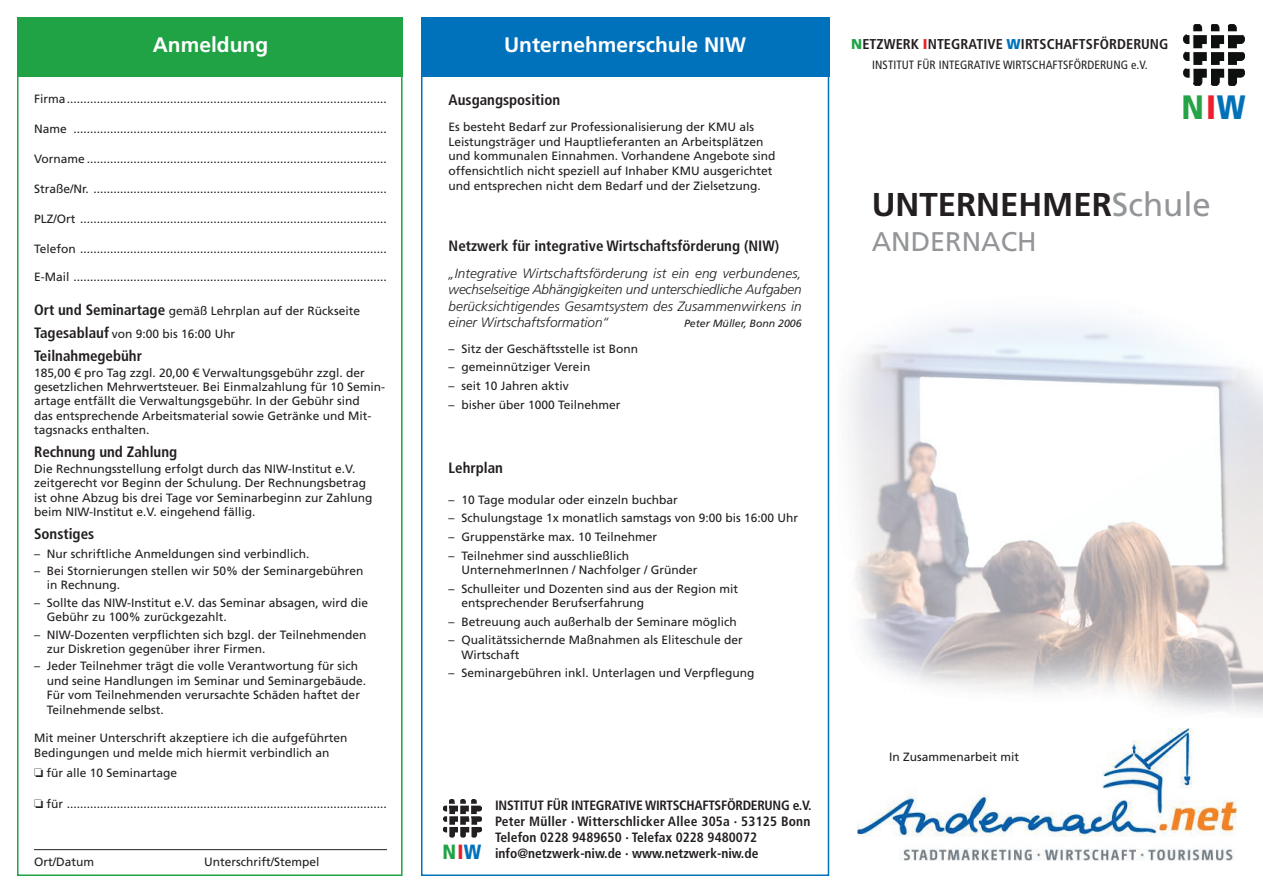
<style>
.page{position:relative;width:1263px;height:893px;background:#fff}
.page>*{position:absolute;margin:0;border:0;box-sizing:border-box;transform-origin:0 0}
.t1{font:900 condensed 33.9px "Frutiger";color:#24a446}
.t2{font:700 33px "Frutiger";color:#231f20}
.t3{font:27px "Frutiger";color:#939598}
.t4{font:700 21px "Frutiger";color:#fff}
.t5{font:900 condensed 20.55px "Frutiger";color:#1fa345}
.t6{font:700 condensed 15px "Frutiger";color:#231f20}
.t7{font:700 condensed 14.25px "Frutiger";letter-spacing:.005em;color:#231f20}
.t8{font:italic 300 13.5px/16.2px "Frutiger";color:#231f20;text-align:justify}
.t9{font:700 condensed 13.5px/16.2px "Frutiger";color:#231f20}
.t10{font:12px/14.4px "Frutiger";color:#231f20}
.t11{font:condensed 12px "Frutiger";letter-spacing:.005em;color:#231f20}
.t12{font:italic 10.5px "Frutiger";color:#231f20}
.s1{font-weight:700;font-stretch:condensed;font-size:15px}
.s2{color:#ee1c28}
.s3{color:#0072bc}
.s4{font-weight:900;font-stretch:normal;color:#1fa345}
.s5{font-weight:900;font-stretch:normal;color:#ee1c28}
.s6{font-weight:900;font-stretch:normal;color:#0072bc}
.s7{color:#ed1f2a}
.s8{color:#0071b9}
.s9{font-weight:400;color:#939598}
</style>
<div class="page">
<svg style="left:443px;top:799px;width:39px;height:33px"></svg>
<img style="left:444px;top:800px;width:37px;height:38px">
<div style="left:17px;top:17px;width:386px;height:60px;background:#1fa345"></div>
<div style="left:421px;top:17px;width:408px;height:60px;background:#0072bc"></div>
<svg style="left:1183px;top:24px;width:62px;height:62px"></svg>
<div style="left:1183px;top:35px;width:61px;height:9px;background:#0e1010;border-radius:4px"></div>
<div style="left:1183px;top:35px;width:61px;height:9px;border:1px solid #0e1010;border-radius:4px"></div>
<div style="left:1184px;top:52px;width:60px;height:8px;background:#0e1010;border-radius:4px"></div>
<div style="left:1183px;top:52px;width:61px;height:9px;border:1px solid #0e1010;border-radius:4px"></div>
<div style="left:1183px;top:68px;width:61px;height:9px;background:#0e1010;border-radius:4px"></div>
<div style="left:1183px;top:68px;width:61px;height:9px;border:1px solid #0e1010;border-radius:4px"></div>
<div style="left:1193px;top:24px;width:9px;height:62px;background:#0e1010;border-radius:4px"></div>
<div style="left:1193px;top:24px;width:9px;height:62px;border:1px solid #0e1010;border-radius:4px"></div>
<div style="left:1210px;top:24px;width:9px;height:62px;background:#0e1010;border-radius:4px"></div>
<div style="left:1210px;top:24px;width:9px;height:62px;border:1px solid #0e1010;border-radius:4px"></div>
<div style="left:1227px;top:24px;width:9px;height:62px;background:#0e1010;border-radius:4px"></div>
<div style="left:1227px;top:24px;width:9px;height:62px;border:1px solid #0e1010;border-radius:4px"></div>
<div style="left:1188px;top:32px;width:54px;height:3px;border:1px solid #fff"></div>
<div style="left:1186px;top:49px;width:58px;height:3px;border:1px solid #fff"></div>
<div style="left:1186px;top:65px;width:57px;height:3px;border:1px solid #fff"></div>
<div style="left:1190px;top:25px;width:3px;height:57px;border:1px solid #fff"></div>
<div style="left:1224px;top:24px;width:4px;height:62px;border:1px solid #fff"></div>
<div style="left:1207px;top:25px;width:3px;height:59px;border:1px solid #fff"></div>
<img style="left:849px;top:317px;width:414px;height:396px">
<hr style="left:34px;top:849px;width:353px;height:1px;background:#231f20">
<img style="left:858px;top:728px;width:378px;height:132px">
<h3 class="t4" style="left:153px;top:36px;width:117px">Anmeldung</h3>
<h3 class="t4" style="left:504px;top:36px;width:243px">Unternehmerschule NIW</h3>
<p class="t10" style="left:34px;top:92px;width:354px">Firma................................................................................................</p>
<p class="t10" style="left:34px;top:122px;width:354px">Name ..............................................................................................</p>
<p class="t10" style="left:34px;top:152px;width:354px">Vorname ..........................................................................................</p>
<p class="t10" style="left:34px;top:183px;width:354px">Straße/Nr. ........................................................................................</p>
<p class="t10" style="left:34px;top:213px;width:354px">PLZ/Ort ............................................................................................</p>
<p class="t10" style="left:34px;top:243px;width:354px">Telefon ............................................................................................</p>
<p class="t10" style="left:34px;top:270px;width:354px">E-Mail ..............................................................................................</p>
<p class="t10" style="left:34px;top:301px;width:328px;line-height:22.8px"><span class="s1">Ort und Seminartage</span> gemäß Lehrplan auf der Rückseite<br><span class="s1">Tagesablauf</span> von 9:00 bis 16:00 Uhr</p>
<p class="t6" style="left:34px;top:350px;width:109px">Teilnahmegebühr</p>
<p class="t10" style="left:34px;top:366px;width:352px">185,00 € pro Tag zzgl. 20,00 € Verwaltungsgebühr zzgl. der gesetzlichen Mehrwertsteuer. Bei Einmalzahlung für 10 Semin&shy;artage entfällt die Verwaltungsgebühr. In der Gebühr sind<br>das entsprechende Arbeitsmaterial sowie Getränke und Mit&shy;tagsnacks enthalten.</p>
<p class="t6" style="left:34px;top:446px;width:145px">Rechnung und Zahlung</p>
<p class="t10" style="left:34px;top:462px;width:340px">Die Rechnungsstellung erfolgt durch das NIW-Institut e.V. zeitgerecht vor Beginn der Schulung. Der Rechnungsbetrag ist ohne Abzug bis drei Tage vor Seminarbeginn zur Zahlung beim NIW-Institut e.V. eingehend fällig.</p>
<p class="t6" style="left:34px;top:528px;width:62px">Sonstiges</p>
<p class="t10" style="left:34px;top:547px;width:277px">– Nur schriftliche Anmeldungen sind verbindlich.</p>
<p class="t10" style="left:47px;top:564px;width:318px;text-indent:-13px">– Bei Stornierungen stellen wir 50% der Seminargebühren in Rechnung.</p>
<p class="t10" style="left:47px;top:596px;width:323px;text-indent:-13px">– Sollte das NIW-Institut e.V. das Seminar absagen, wird die<br>Gebühr zu 100% zurückgezahlt.</p>
<p class="t10" style="left:47px;top:628px;width:321px;text-indent:-13px">– NIW-Dozenten verpflichten sich bzgl. der Teilnehmenden zur Diskretion gegenüber ihrer Firmen.</p>
<p class="t10" style="left:47px;top:660px;width:321px;text-indent:-13px">– Jeder Teilnehmer trägt die volle Verantwortung für sich und seine Handlungen im Seminar und Seminargebäude.<br>Für vom Teilnehmenden verursachte Schäden haftet der Teilnehmende selbst.</p>
<p class="t10" style="left:34px;top:732px;width:315px">Mit meiner Unterschrift akzeptiere ich die aufgeführten<br>Bedingungen und melde mich hiermit verbindlich an</p>
<p class="t10" style="left:34px;top:767px;width:145px">❏ für alle 10 Seminartage</p>
<p class="t10" style="left:34px;top:797px;width:354px">❏ für ................................................................................................</p>
<p class="t10" style="left:34px;top:855px;width:62px">Ort/Datum</p>
<p class="t10" style="left:204px;top:855px;width:117px">Unterschrift/Stempel</p>
<p class="t6" style="left:449px;top:94px;width:113px">Ausgangsposition</p>
<p class="t10" style="left:449px;top:121px;width:328px">Es besteht Bedarf zur Professionalisierung der KMU als Leistungsträger und Hauptlieferanten an Arbeitsplätzen und kommunalen Einnahmen. Vorhandene Angebote sind offensichtlich nicht speziell auf Inhaber KMU ausgerichtet</p>
<p class="t10" style="left:449px;top:180px;width:314px">und entsprechen nicht dem Bedarf und der Zielsetzung.</p>
<p class="t6" style="left:449px;top:239px;width:332px">Netzwerk für integrative Wirtschaftsförderung (NIW)</p>
<p class="t8" style="left:449px;top:267px;width:354px">„Integrative Wirtschaftsförderung ist ein eng verbundenes, wechselseitige Abhängigkeiten und unterschiedliche Aufgaben berücksichtigendes Gesamtsystem des Zusammenwirkens in einer Wirtschaftsformation“</p>
<p class="t12" style="left:684px;top:319px;width:119px">Peter Müller, Bonn 2006</p>
<p class="t10" style="left:449px;top:342px;width:191px">– Sitz der Geschäftsstelle ist Bonn</p>
<p class="t10" style="left:449px;top:361px;width:143px">– gemeinnütziger Verein</p>
<p class="t10" style="left:449px;top:380px;width:122px">– seit 10 Jahren aktiv</p>
<p class="t10" style="left:449px;top:398px;width:173px">– bisher über 1000 Teilnehmer</p>
<p class="t6" style="left:449px;top:462px;width:56px">Lehrplan</p>
<p class="t10" style="left:449px;top:493px;width:231px">– 10 Tage modular oder einzeln buchbar</p>
<p class="t10" style="left:449px;top:512px;width:351px">– Schulungstage 1x monatlich samstags von 9:00 bis 16:00 Uhr</p>
<p class="t10" style="left:449px;top:530px;width:210px">– Gruppenstärke max. 10 Teilnehmer</p>
<p class="t10" style="left:461px;top:549px;width:238px;text-indent:-13px">– Teilnehmer sind ausschließlich<br>UnternehmerInnen / Nachfolger / Gründer</p>
<p class="t10" style="left:461px;top:582px;width:278px;text-indent:-13px">– Schulleiter und Dozenten sind aus der Region mit entsprechender Berufserfahrung</p>
<p class="t10" style="left:449px;top:615px;width:290px">– Betreuung auch außerhalb der Seminare möglich</p>
<p class="t10" style="left:461px;top:634px;width:283px;text-indent:-13px">– Qualitätssichernde Maßnahmen als Eliteschule der<br>Wirtschaft</p>
<p class="t10" style="left:449px;top:667px;width:307px">– Seminargebühren inkl. Unterlagen und Verpflegung</p>
<h3 class="t5" style="left:442px;top:843px;width:41px">N<span class="s2">I</span><span class="s3">W</span></h3>
<p class="t9" style="left:495px;top:798px;width:318px">INSTITUT FÜR INTEGRATIVE WIRTSCHAFTSFÖRDERUNG e.V.<br>Peter Müller · Witterschlicker Allee 305a · 53125 Bonn Telefon 0228 9489650 · Telefax 0228 9480072 info@netzwerk-niw.de · www.netzwerk-niw.de</p>
<p class="t7" style="left:851px;top:38px;width:319px"><span class="s4">N</span>ETZWERK <span class="s5">I</span>NTEGRATIVE <span class="s6">W</span>IRTSCHAFTSFÖRDERUNG</p>
<p class="t11" style="left:872px;top:60px;width:277px">INSTITUT FÜR INTEGRATIVE WIRTSCHAFTSFÖRDERUNG e.V.</p>
<h1 class="t1" style="left:1181px;top:93px;width:66px">N<span class="s7">I</span><span class="s8">W</span></h1>
<h2 class="t2" style="left:872px;top:191px;width:341px">UNTERNEHMER<span class="s9">Schule</span></h2>
<h3 class="t3" style="left:872px;top:231px;width:166px">ANDERNACH</h3>
<p class="t10" style="left:889px;top:750px;width:132px">In Zusammenarbeit mit</p>
</div>
